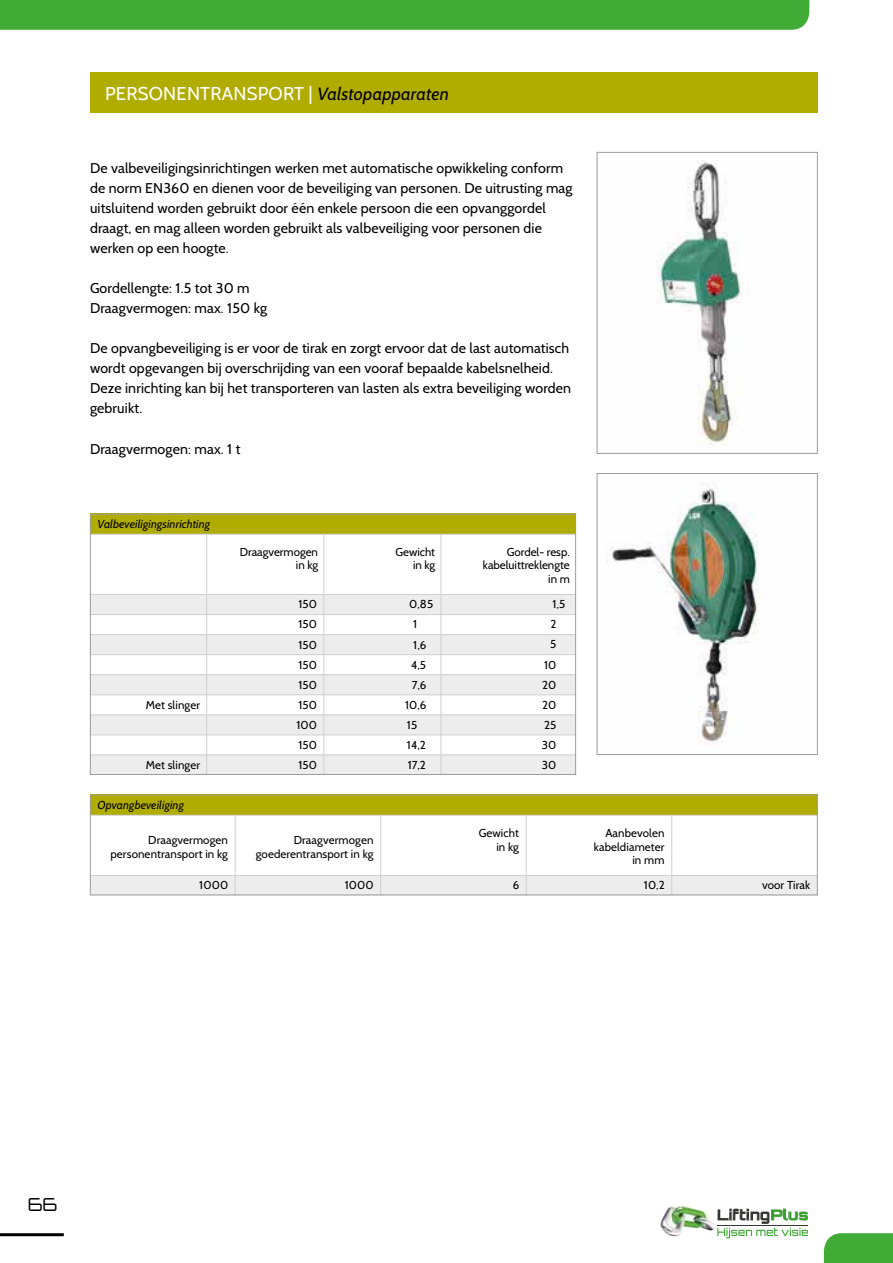
<style>
.page{position:relative;width:893px;height:1263px;background:#fff}
.page>*{position:absolute;margin:0;border:0;box-sizing:border-box;transform-origin:0 0}
.t1{font:18.6px "Cabin";letter-spacing:.01em;color:#fefefd}
.t2{font:300 18px "Orbitron";color:#000}
.t3{font:14.1px/20.1px "Cabin";letter-spacing:.01em;color:#000}
.t4{font:11.55px/13.8px "Cabin";letter-spacing:.01em;color:#000;text-align:right}
.t5{font:italic 11.55px "Cabin";letter-spacing:.01em;color:#000}
.s1{font-style:italic;font-size:17.7px;color:#000}
</style>
<div class="page">
<div style="left:90px;top:72px;width:728px;height:40px;background:#b0ac00"></div>
<img style="left:656px;top:160px;width:85px;height:286px">
<div style="left:597px;top:152px;width:221px;height:302px;border:1px solid #9d9d9c"></div>
<img style="left:606px;top:485px;width:153px;height:260px">
<div style="left:597px;top:473px;width:221px;height:282px;border:1px solid #9d9d9c"></div>
<div style="left:90px;top:514px;width:486px;height:20px;background:#b0ac00"></div>
<div style="left:90px;top:594px;width:486px;height:20px;background:#ededed"></div>
<div style="left:90px;top:634px;width:486px;height:20px;background:#ededed"></div>
<div style="left:90px;top:674px;width:486px;height:20px;background:#ededed"></div>
<div style="left:90px;top:714px;width:486px;height:21px;background:#ededed"></div>
<div style="left:90px;top:755px;width:486px;height:20px;background:#ededed"></div>
<hr style="left:206px;top:534px;width:1px;height:241px;background:#d0d0d0">
<hr style="left:323px;top:534px;width:1px;height:241px;background:#d0d0d0">
<hr style="left:441px;top:534px;width:1px;height:241px;background:#d0d0d0">
<hr style="left:90px;top:594px;width:486px;height:1px;background:#d0d0d0">
<hr style="left:90px;top:634px;width:486px;height:1px;background:#d0d0d0">
<hr style="left:90px;top:674px;width:486px;height:1px;background:#d0d0d0">
<hr style="left:90px;top:715px;width:486px;height:1px;background:#d0d0d0">
<hr style="left:90px;top:735px;width:486px;height:1px;background:#d0d0d0">
<hr style="left:90px;top:755px;width:486px;height:1px;background:#d0d0d0">
<hr style="left:90px;top:614px;width:486px;height:1px;background:#d0d0d0">
<hr style="left:90px;top:654px;width:486px;height:1px;background:#d0d0d0">
<hr style="left:90px;top:694px;width:486px;height:1px;background:#d0d0d0">
<hr style="left:90px;top:534px;width:486px;height:1px;background:#d0d0d0">
<div style="left:90px;top:514px;width:486px;height:261px;border:1px solid #9d9d9c"></div>
<div style="left:90px;top:795px;width:728px;height:20px;background:#b0ac00"></div>
<div style="left:90px;top:875px;width:728px;height:20px;background:#ededed"></div>
<hr style="left:235px;top:815px;width:1px;height:80px;background:#d0d0d0">
<hr style="left:380px;top:815px;width:1px;height:80px;background:#d0d0d0">
<hr style="left:526px;top:815px;width:1px;height:80px;background:#d0d0d0">
<hr style="left:671px;top:815px;width:1px;height:80px;background:#d0d0d0">
<hr style="left:90px;top:875px;width:728px;height:1px;background:#d0d0d0">
<hr style="left:90px;top:815px;width:728px;height:1px;background:#d0d0d0">
<div style="left:90px;top:795px;width:728px;height:100px;border:1px solid #9d9d9c"></div>
<div style="left:0;top:0;width:809px;height:30px;background:#40ab35"></div>
<div style="left:824px;top:1233px;width:69px;height:30px;background:#40ab35"></div>
<hr style="left:0;top:1233px;width:64px;height:3px;background:#000">
<svg style="left:717px;top:1208px;width:91px;height:30px"></svg>
<img style="left:660px;top:1205px;width:54px;height:31px">
<h1 class="t1" style="left:105px;top:82px;width:345px">PERSONENTRANSPORT | <span class="s1">Valstopapparaten</span></h1>
<p class="t3" style="left:90px;top:158px;width:484px">De valbeveiligingsinrichtingen werken met automatische opwikkeling conform de norm EN360 en dienen voor de beveiliging van personen. De uitrusting mag uitsluitend worden gebruikt door één enkele persoon die een opvanggordel draagt, en mag alleen worden gebruikt als valbeveiliging voor personen die werken op een hoogte.</p>
<p class="t3" style="left:90px;top:278px;width:179px">Gordellengte: 1.5 tot 30 m<br>Draagvermogen: max. 150 kg</p>
<p class="t3" style="left:90px;top:338px;width:483px">De opvangbeveiliging is er voor de tirak en zorgt ervoor dat de last automatisch wordt opgevangen bij overschrijding van een vooraf bepaalde kabelsnelheid.<br>Deze inrichting kan bij het transporteren van lasten als extra beveiliging worden gebruikt.</p>
<p class="t3" style="left:90px;top:438px;width:152px">Draagvermogen: max. 1 t</p>
<p class="t5" style="left:98px;top:516px;width:114px">Valbeveiligingsinrichting</p>
<p class="t4" style="left:146px;top:698px;width:56px">Met slinger</p>
<p class="t4" style="left:146px;top:758px;width:56px">Met slinger</p>
<p class="t5" style="left:98px;top:797px;width:88px">Opvangbeveiliging</p>
<p class="t4" style="left:240px;top:545px;width:80px">Draagvermogen in kg</p>
<p class="t4" style="left:396px;top:545px;width:41px">Gewicht in kg</p>
<p class="t4" style="left:483px;top:545px;width:88px">Gordel- resp. kabeluittreklengte in m</p>
<p class="t4" style="left:296px;top:594px;width:22px;line-height:20.1px;text-align:justify">150<br>150<br>150<br>150<br>150<br>150<br>100<br>150<br>150</p>
<p class="t4" style="left:409px;top:597px;width:26px">0,85</p>
<p class="t4" style="left:413px;top:617px;width:6px">1</p>
<p class="t4" style="left:413px;top:637px;width:15px">1,6</p>
<p class="t4" style="left:411px;top:657px;width:17px">4,5</p>
<p class="t4" style="left:412px;top:678px;width:16px">7,6</p>
<p class="t4" style="left:405px;top:698px;width:23px">10,6</p>
<p class="t4" style="left:407px;top:718px;width:12px">15</p>
<p class="t4" style="left:407px;top:738px;width:21px">14,2</p>
<p class="t4" style="left:408px;top:758px;width:20px">17,2</p>
<p class="t4" style="left:552px;top:597px;width:15px">1,5</p>
<p class="t4" style="left:550px;top:617px;width:8px">2</p>
<p class="t4" style="left:550px;top:637px;width:8px">5</p>
<p class="t4" style="left:544px;top:657px;width:14px">10</p>
<p class="t4" style="left:542px;top:677px;width:16px">20</p>
<p class="t4" style="left:542px;top:698px;width:16px">20</p>
<p class="t4" style="left:544px;top:718px;width:14px">25</p>
<p class="t4" style="left:542px;top:738px;width:16px">30</p>
<p class="t4" style="left:542px;top:758px;width:16px">30</p>
<p class="t4" style="left:110px;top:833px;width:119px">Draagvermogen personentransport in kg</p>
<p class="t4" style="left:256px;top:833px;width:119px">Draagvermogen goederentransport in kg</p>
<p class="t4" style="left:479px;top:826px;width:42px">Gewicht in kg</p>
<p class="t4" style="left:594px;top:826px;width:72px">Aanbevolen kabeldiameter in mm</p>
<p class="t4" style="left:199px;top:878px;width:31px">1000</p>
<p class="t4" style="left:345px;top:878px;width:31px">1000</p>
<p class="t4" style="left:513px;top:878px;width:8px">6</p>
<p class="t4" style="left:644px;top:878px;width:22px">10,2</p>
<p class="t4" style="left:762px;top:878px;width:50px">voor Tirak</p>
<p class="t2" style="left:28px;top:1193px;width:31px">66</p>
</div>
